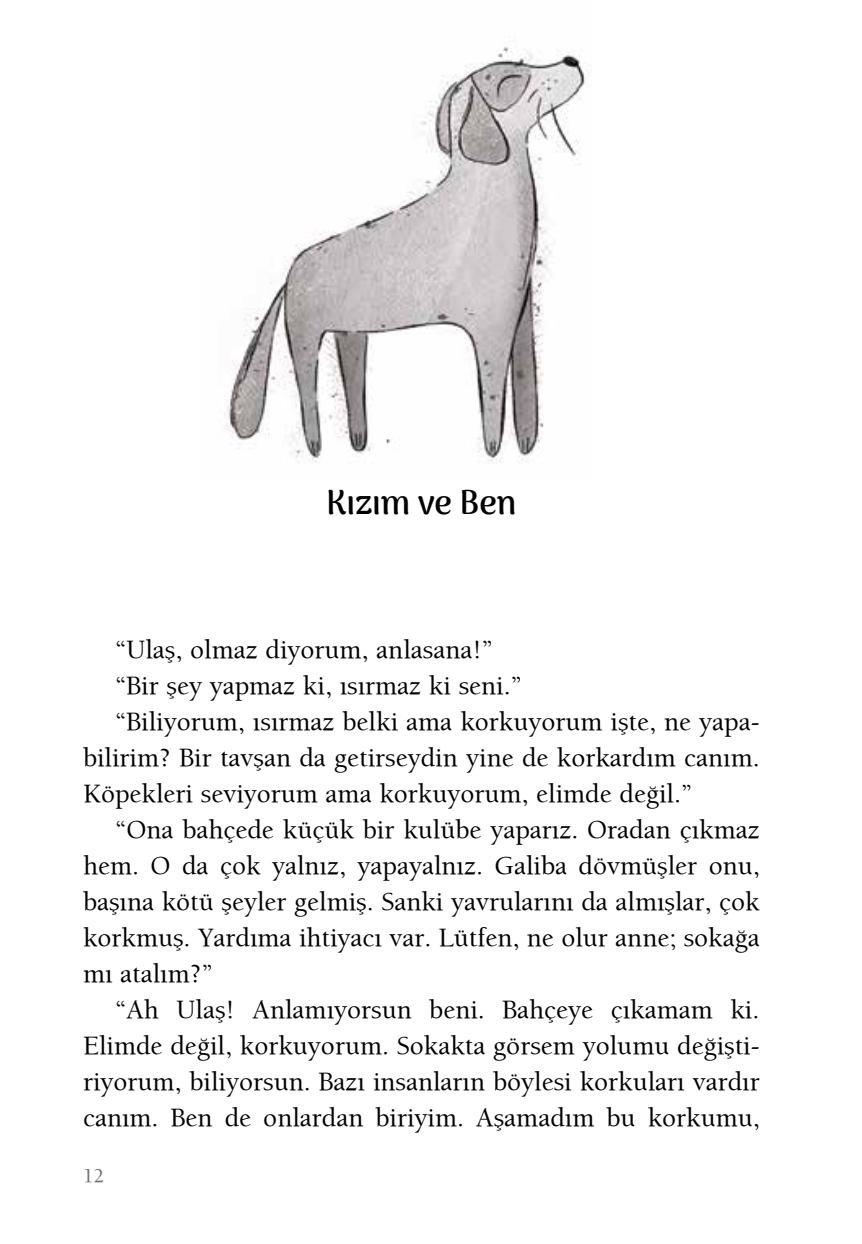
<style>
.page{position:relative;width:862px;height:1244px;background:#fff}
.page>*{position:absolute;margin:0;border:0;box-sizing:border-box;transform-origin:0 0}
.t1{font:700 33.75px "Arima Madurai";color:#000}
.t2{font:500 27px "Berkeley";color:#000}
.t3{font:500 20.25px "Berkeley";color:#706f6f}
</style>
<div class="page">
<img style="left:224px;top:47px;width:364px;height:417px">
<p class="t1" style="left:326px;top:479px;width:192px">Kızım ve Ben</p>
<p class="t2" style="left:115px;top:633px;width:380px">“Ulaş, olmaz diyorum, anlasana!”</p>
<p class="t2" style="left:115px;top:669px;width:408px">“Bir şey yapmaz ki, ısırmaz ki seni.”</p>
<p class="t2" style="left:115px;top:705px;width:646px">“Biliyorum, ısırmaz belki ama korkuyorum işte, ne yapa-</p>
<p class="t2" style="left:83px;top:741px;width:678px">bilirim? Bir tavşan da getirseydin yine de korkardım canım.</p>
<p class="t2" style="left:83px;top:777px;width:610px">Köpekleri seviyorum ama korkuyorum, elimde değil.”</p>
<p class="t2" style="left:115px;top:813px;width:646px">“Ona bahçede küçük bir kulübe yaparız. Oradan çıkmaz</p>
<p class="t2" style="left:83px;top:849px;width:678px">hem. O da çok yalnız, yapayalnız. Galiba dövmüşler onu,</p>
<p class="t2" style="left:83px;top:885px;width:678px">başına kötü şeyler gelmiş. Sanki yavrularını da almışlar, çok</p>
<p class="t2" style="left:83px;top:921px;width:678px">korkmuş. Yardıma ihtiyacı var. Lütfen, ne olur anne; sokağa</p>
<p class="t2" style="left:83px;top:957px;width:132px">mı atalım?”</p>
<p class="t2" style="left:115px;top:993px;width:645px">“Ah Ulaş! Anlamıyorsun beni. Bahçeye çıkamam ki.</p>
<p class="t2" style="left:83px;top:1029px;width:678px">Elimde değil, korkuyorum. Sokakta görsem yolumu değişti-</p>
<p class="t2" style="left:83px;top:1065px;width:678px">riyorum, biliyorsun. Bazı insanların böylesi korkuları vardır</p>
<p class="t2" style="left:83px;top:1101px;width:678px">canım. Ben de onlardan biriyim. Aşamadım bu korkumu,</p>
<p class="t3" style="left:83px;top:1164px;width:23px">12</p>
</div>
